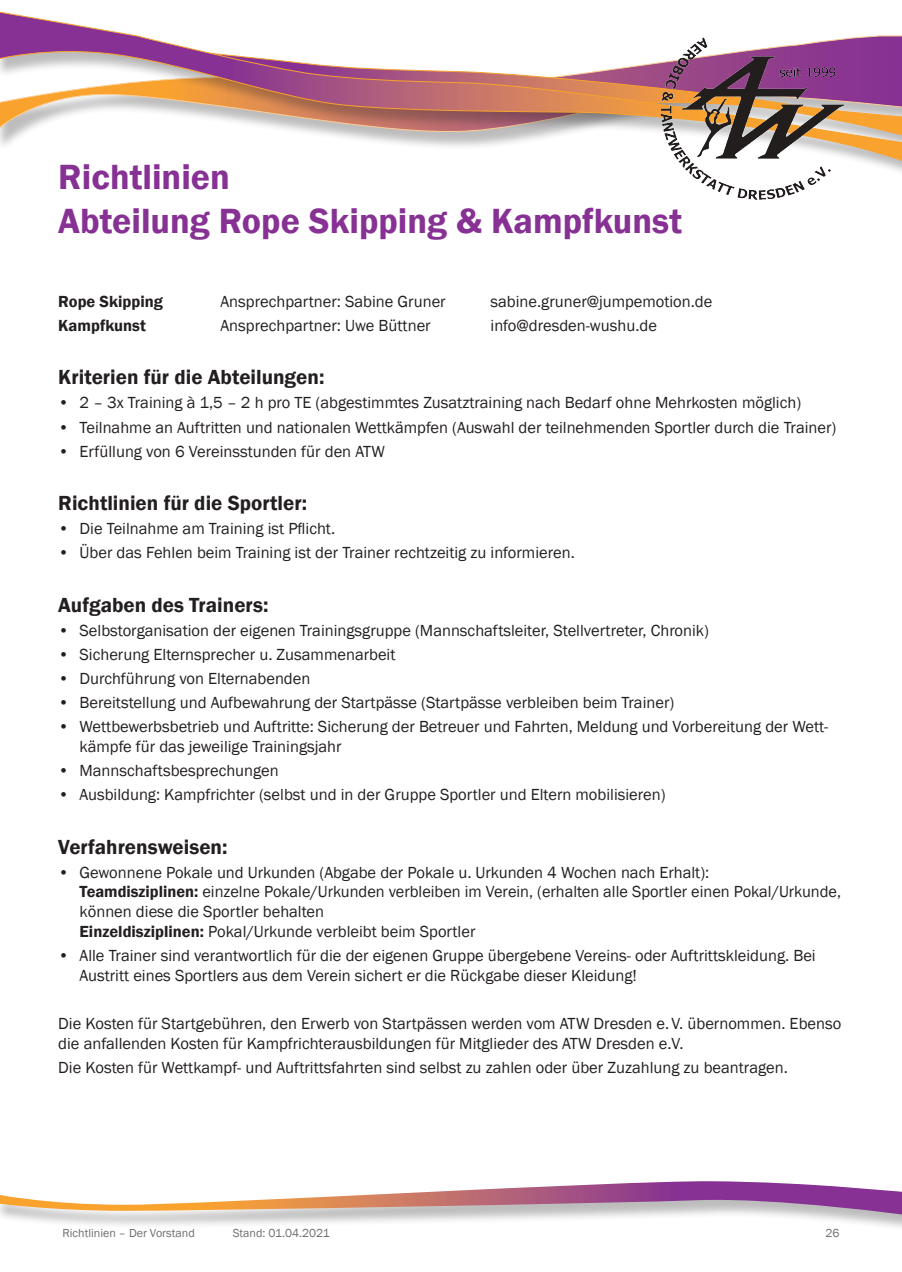
<style>
.page{position:relative;width:902px;height:1272px;background:#fff}
.page>*{position:absolute;margin:0;border:0;box-sizing:border-box;transform-origin:0 0}
.t1{font:600 36px "Franklin Gothic";color:#863193}
.Subline_14pt{font:600 21px "Franklin Gothic";color:#231f20}
.Fließtext_11pt{font:16.5px/19.8px "Franklin Gothic";color:#231f20}
.Fließtext_11pt-2{font:600 16.5px "Franklin Gothic";color:#231f20}
.t2{font:12px "Franklin Gothic";color:#6c6d70}
.s1{font-weight:600}
</style>
<div class="page">
<svg style="left:0;top:11px;width:901px;height:153px"></svg>
<div style="left:0;top:1183px;width:901px;height:50px;background:#231f20;opacity:.3"></div>
<svg style="left:0;top:1181px;width:901px;height:34px"></svg>
<img style="left:661px;top:38px;width:182px;height:162px">
<p class="t1" style="left:58px;top:155px;width:173px">Richtlinien</p>
<p class="t1" style="left:58px;top:198px;width:625px">Abteilung Rope Skipping &amp; Kampfkunst</p>
<p class="Fließtext_11pt-2" style="left:58px;top:291px;width:106px">Rope Skipping</p>
<p class="Fließtext_11pt" style="left:220px;top:292px;width:227px">Ansprechpartner: Sabine Gruner</p>
<p class="Fließtext_11pt" style="left:490px;top:292px;width:223px">sabine.gruner@jumpemotion.de</p>
<p class="Fließtext_11pt-2" style="left:58px;top:315px;width:89px">Kampfkunst</p>
<p class="Fließtext_11pt" style="left:220px;top:316px;width:212px">Ansprechpartner: Uwe Büttner</p>
<p class="Fließtext_11pt" style="left:490px;top:316px;width:168px">info@dresden-wushu.de</p>
<p class="Subline_14pt" style="left:58px;top:364px;width:267px">Kriterien für die Abteilungen:</p>
<p class="Fließtext_11pt" style="left:58px;top:393px;width:744px">• 2 – 3x Training à 1,5 – 2 h pro TE (abgestimmtes Zusatztraining nach Bedarf ohne Mehrkosten möglich)</p>
<p class="Fließtext_11pt" style="left:58px;top:417px;width:779px">• Teilnahme an Auftritten und nationalen Wettkämpfen (Auswahl der teilnehmenden Sportler durch die Trainer)</p>
<p class="Fließtext_11pt" style="left:58px;top:441px;width:328px">• Erfüllung von 6 Vereinsstunden für den ATW</p>
<p class="Subline_14pt" style="left:58px;top:490px;width:250px">Richtlinien für die Sportler:</p>
<p class="Fließtext_11pt" style="left:58px;top:519px;width:278px">• Die Teilnahme am Training ist Pflicht.</p>
<p class="Fließtext_11pt" style="left:58px;top:543px;width:518px">• Über das Fehlen beim Training ist der Trainer rechtzeitig zu informieren.</p>
<p class="Subline_14pt" style="left:58px;top:592px;width:212px">Aufgaben des Trainers:</p>
<p class="Fließtext_11pt" style="left:58px;top:620px;width:652px">• Selbstorganisation der eigenen Trainingsgruppe (Mannschaftsleiter, Stellvertreter, Chronik)</p>
<p class="Fließtext_11pt" style="left:58px;top:645px;width:339px">• Sicherung Elternsprecher u. Zusammenarbeit</p>
<p class="Fließtext_11pt" style="left:58px;top:669px;width:253px">• Durchführung von Elternabenden</p>
<p class="Fließtext_11pt" style="left:58px;top:693px;width:617px">• Bereitstellung und Aufbewahrung der Startpässe (Startpässe verbleiben beim Trainer)</p>
<p class="Fließtext_11pt" style="left:80px;top:717px;width:750px;text-indent:-21px">• Wettbewerbsbetrieb und Auftritte: Sicherung der Betreuer und Fahrten, Meldung und Vorbereitung der Wett&shy;kämpfe für das jeweilige Trainingsjahr</p>
<p class="Fließtext_11pt" style="left:58px;top:761px;width:222px">• Mannschaftsbesprechungen</p>
<p class="Fließtext_11pt" style="left:58px;top:785px;width:608px">• Ausbildung: Kampfrichter (selbst und in der Gruppe Sportler und Eltern mobilisieren)</p>
<p class="Subline_14pt" style="left:58px;top:833px;width:171px">Verfahrensweisen:</p>
<p class="Fließtext_11pt" style="left:80px;top:862px;width:763px;text-indent:-21px">• Gewonnene Pokale und Urkunden (Abgabe der Pokale u. Urkunden 4 Wochen nach Erhalt):<br><span class="s1">Teamdisziplinen:</span> einzelne Pokale/Urkunden verbleiben im Verein, (erhalten alle Sportler einen Pokal/Urkunde, können diese die Sportler behalten<br><span class="s1">Einzeldisziplinen:</span> Pokal/Urkunde verbleibt beim Sportler</p>
<p class="Fließtext_11pt" style="left:80px;top:946px;width:737px;text-indent:-21px">• Alle Trainer sind verantwortlich für die der eigenen Gruppe übergebene Vereins- oder Auftrittskleidung. Bei<br>Austritt eines Sportlers aus dem Verein sichert er die Rückgabe dieser Kleidung!</p>
<p class="Fließtext_11pt" style="left:58px;top:1013px;width:784px">Die Kosten für Startgebühren, den Erwerb von Startpässen werden vom ATW Dresden e.V. übernommen. Ebenso die anfallenden Kosten für Kampfrichterausbildungen für Mitglieder des ATW Dresden e.V.</p>
<p class="Fließtext_11pt" style="left:58px;top:1057px;width:731px">Die Kosten für Wettkampf- und Auftrittsfahrten sind selbst zu zahlen oder über Zuzahlung zu beantragen.</p>
<p class="t2" style="left:63px;top:1225px;width:134px">Richtlinien – Der Vorstand</p>
<p class="t2" style="left:233px;top:1225px;width:99px">Stand: 01.04.2021</p>
<p class="t2" style="left:825px;top:1225px;width:16px">26</p>
</div>
